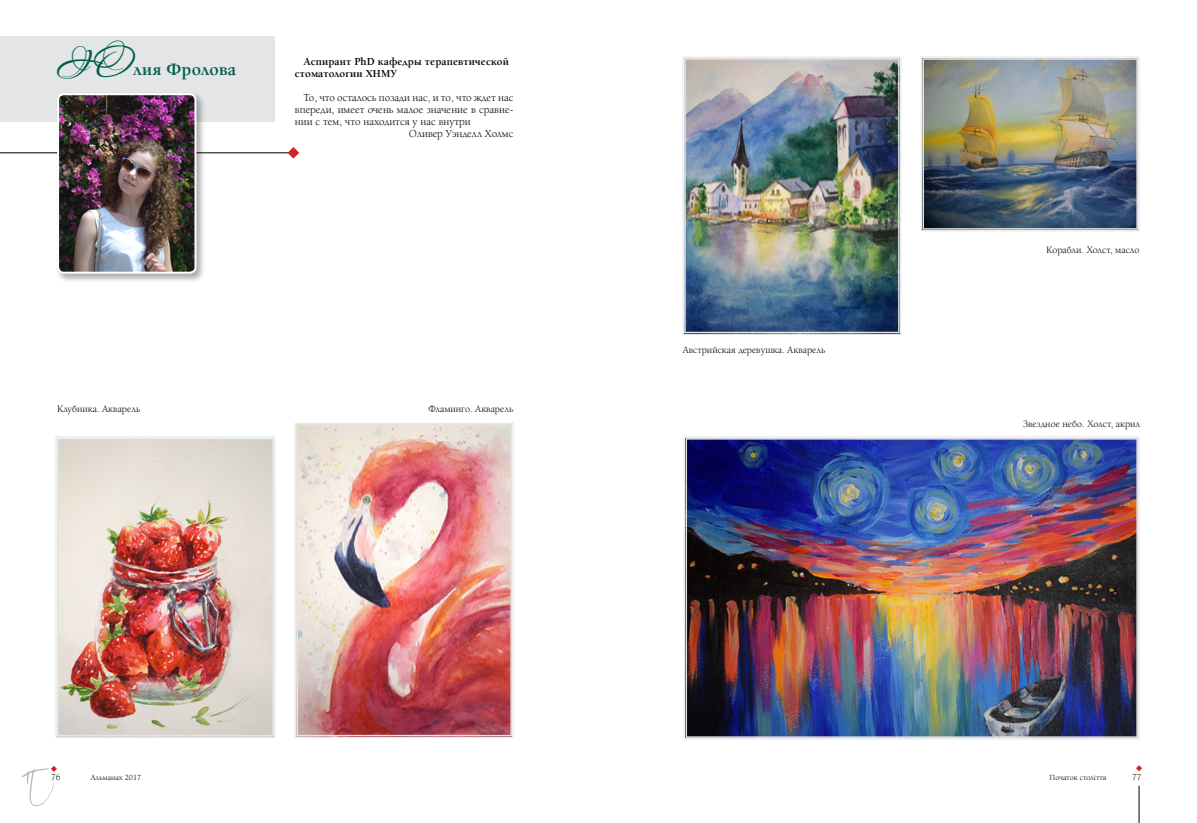
<style>
.page{position:relative;width:1197px;height:823px;background:#fff}
.page>*{position:absolute;margin:0;border:0;box-sizing:border-box;transform-origin:0 0}
.t1{font:700 18px "Alliance";letter-spacing:.01em;color:#005f46}
.t2{font:11px "Alliance";color:#000}
.t3{font:700 11px/12px "Alliance";letter-spacing:.01em;color:#000}
.t4{font:10px "Alliance";color:#000}
.t5{font:9px "Alliance";color:#000}
.t6{font:8px "Alliance";color:#000}
.s1{font-family:"Aquarelle";font-weight:400;font-size:35px}
</style>
<div class="page">
<hr style="left:1138px;top:785px;width:1px;height:37px;background:#000">
<svg style="left:1136px;top:765px;width:5px;height:5px"></svg>
<svg style="left:22px;top:766px;width:35px;height:39px"></svg>
<div style="left:0;top:36px;width:275px;height:85px;background:#e4e5e6"></div>
<hr style="left:0;top:152px;width:294px;height:1px;background:#000">
<svg style="left:287px;top:147px;width:12px;height:11px"></svg>
<div style="left:56px;top:92px;width:150px;height:191px;background:#000;opacity:.33"></div>
<img style="left:58px;top:94px;width:137px;height:178px">
<div style="left:57px;top:93px;width:139px;height:180px;border:2px solid #fff;border-radius:6px"></div>
<img style="left:55px;top:436px;width:220px;height:301px">
<div style="left:57px;top:437px;width:216px;height:299px;border:2px solid #e4e5e6"></div>
<img style="left:295px;top:423px;width:218px;height:314px">
<div style="left:296px;top:424px;width:216px;height:312px;border:2px solid #e4e5e6"></div>
<img style="left:684px;top:436px;width:455px;height:303px">
<div style="left:685px;top:438px;width:452px;height:299px;border:2px solid #e4e5e6"></div>
<img style="left:921px;top:56px;width:218px;height:175px">
<div style="left:922px;top:58px;width:215px;height:171px;border:2px solid #e4e5e6"></div>
<img style="left:682px;top:56px;width:219px;height:279px">
<div style="left:684px;top:58px;width:215px;height:275px;border:2px solid #e4e5e6"></div>
<h1 class="t1" style="left:57px;top:59px;width:181px"><span class="s1">Ю</span>лия Фролова</h1>
<p class="t3" style="left:295px;top:55px;width:215px;text-indent:9px">Аспирант PhD кафедры терапевтической стоматологии ХНМУ</p>
<p class="t2" style="left:303px;top:91px;width:211px">То, что осталось позади нас, и то, что ждет нас</p>
<p class="t2" style="left:295px;top:103px;width:220px">впереди, имеет очень малое значение в сравне-</p>
<p class="t2" style="left:295px;top:115px;width:177px">нии с тем, что находится у нас внутри</p>
<p class="t2" style="left:409px;top:127px;width:106px">Оливер Уэнделл Холмс</p>
<p class="t4" style="left:57px;top:402px;width:85px">Клубника. Акварель</p>
<p class="t4" style="left:428px;top:402px;width:86px">Фламинго. Акварель</p>
<p class="t4" style="left:682px;top:343px;width:144px">Австрийская деревушка. Акварель</p>
<p class="t4" style="left:1046px;top:244px;width:95px">Корабли. Холст, масло</p>
<p class="t4" style="left:1022px;top:418px;width:119px">Звездное небо. Холст, акрил</p>
<p class="t5" style="left:51px;top:771px;width:11px">76</p>
<p class="t6" style="left:91px;top:772px;width:52px">Альманах 2017</p>
<p class="t6" style="left:1049px;top:772px;width:58px">Початок століття</p>
<p class="t5" style="left:1131px;top:771px;width:11px">77</p>
</div>
